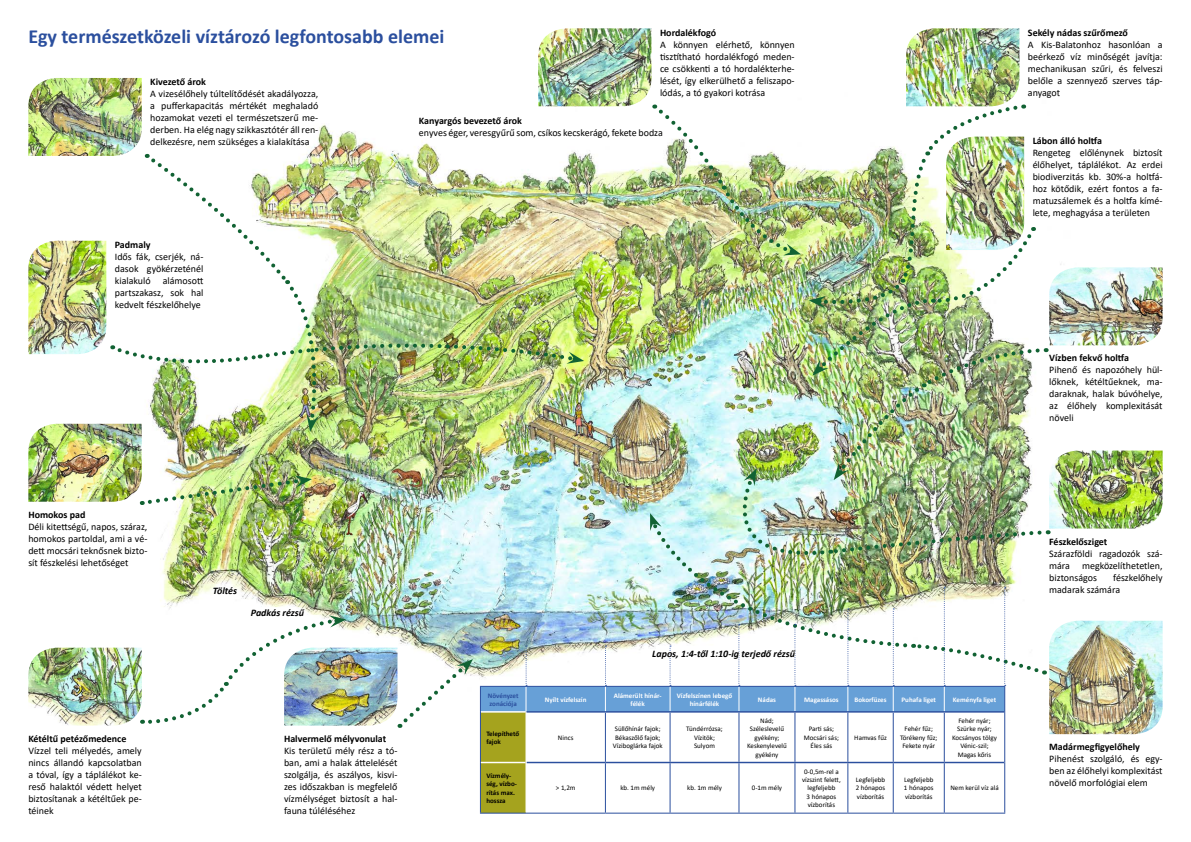
<style>
.page{position:relative;width:1191px;height:842px;background:#fff}
.page>*{position:absolute;margin:0;border:0;box-sizing:border-box;transform-origin:0 0}
.t1{font:700 20px "Calibri";color:#2b4f9e}
.t2{font:10px/12px "Calibri";color:#000;text-align:justify}
.t3{font:700 10px "Calibri";color:#000}
.t4{font:italic 700 10px "Calibri";color:#000}
.t5{font:7px/8.4px "Calibri";color:#000;text-align:center}
.t6{font:700 7px/8.4px "Calibri";color:#fff;text-align:center}
.t7{font:700 7px/8.4px "Calibri";color:#000}
.t8{font:700 7px/8.4px "Calibri";color:#2b4f9e}
</style>
<div class="page">
<img style="left:28px;top:78px;width:114px;height:78px">
<img style="left:28px;top:424px;width:84px;height:78px">
<img style="left:28px;top:648px;width:84px;height:78px">
<img style="left:1049px;top:621px;width:113px;height:113px">
<img style="left:1049px;top:450px;width:113px;height:78px">
<img style="left:1049px;top:267px;width:113px;height:78px">
<img style="left:28px;top:241px;width:78px;height:113px">
<img style="left:538px;top:28px;width:113px;height:75px">
<img style="left:906px;top:28px;width:113px;height:75px">
<hr style="left:480px;top:813px;width:46px;height:1px;background:#2b4f9e">
<hr style="left:526px;top:813px;width:79px;height:1px;background:#2b4f9e">
<hr style="left:605px;top:813px;width:65px;height:1px;background:#2b4f9e">
<hr style="left:670px;top:813px;width:69px;height:1px;background:#2b4f9e">
<hr style="left:739px;top:813px;width:56px;height:1px;background:#2b4f9e">
<hr style="left:795px;top:813px;width:53px;height:1px;background:#2b4f9e">
<hr style="left:848px;top:813px;width:45px;height:1px;background:#2b4f9e">
<hr style="left:893px;top:813px;width:51px;height:1px;background:#2b4f9e">
<hr style="left:944px;top:813px;width:61px;height:1px;background:#2b4f9e">
<img style="left:112px;top:103px;width:936px;height:710px">
<p class="t3" style="left:660px;top:25px;width:58px">Hordalékfogó</p>
<p class="t2" style="left:660px;top:38px;width:136px">A könnyen elérhető, könnyen tisztítható hordalékfogó meden&shy;ce csökkenti a tó hordalékterhe&shy;lését, így elkerülhető a feliszapo&shy;lódás, a tó gyakori kotrása</p>
<h1 class="t1" style="left:28px;top:23px;width:417px">Egy természetközeli víztározó legfontosabb elemei</h1>
<p class="t3" style="left:150px;top:75px;width:57px">Kivezető árok</p>
<p class="t2" style="left:150px;top:88px;width:169px">A vizesélőhely túltelítődését akadályozza, a pufferkapacitás mértékét meghaladó hozamokat vezeti el természetszerű me&shy;derben. Ha elég nagy szikkasztótér áll ren&shy;delkezésre, nem szükséges a kialakítása</p>
<p class="t3" style="left:419px;top:114px;width:104px">Kanyargós bevezető árok</p>
<p class="t2" style="left:419px;top:127px;width:245px">enyves éger, veresgyűrű som, csíkos kecskerágó, fekete bodza</p>
<p class="t3" style="left:115px;top:238px;width:37px">Padmaly</p>
<p class="t2" style="left:115px;top:251px;width:90px">Idős fák, cserjék, ná&shy;dasok gyökérzeténél kialakuló alámosott partszakasz, sok hal kedvelt fészkelőhelye</p>
<p class="t3" style="left:28px;top:507px;width:59px">Homokos pad</p>
<p class="t2" style="left:28px;top:520px;width:121px">Déli kitettségű, napos, száraz, homokos partoldal, ami a vé&shy;dett mocsári teknősnek bizto&shy;sít fészkelési lehetőséget</p>
<p class="t4" style="left:213px;top:584px;width:26px">Töltés</p>
<p class="t4" style="left:251px;top:605px;width:55px">Padkás rézsű</p>
<p class="t4" style="left:652px;top:646px;width:144px">Lapos, 1:4-től 1:10-ig terjedő rézsű</p>
<p class="t3" style="left:1028px;top:25px;width:101px">Sekély nádas szűrőmező</p>
<p class="t2" style="left:1028px;top:38px;width:136px">A Kis-Balatonhoz hasonlóan a beérkező víz minőségét javítja: mechanikusan szűri, és felveszi belőle a szennyező szerves táp&shy;anyagot</p>
<p class="t3" style="left:1032px;top:134px;width:71px">Lábon álló holtfa</p>
<p class="t2" style="left:1032px;top:147px;width:131px">Rengeteg előlénynek biztosít élőhelyet, táplálékot. Az erdei biodiverzitás kb. 30%-a holtfá&shy;hoz kötődik, ezért fontos a fa&shy;matuzsálemek és a holtfa kímé&shy;lete, meghagyása a területen</p>
<p class="t3" style="left:1049px;top:351px;width:81px">Vízben fekvő holtfa</p>
<p class="t2" style="left:1049px;top:364px;width:115px">Pihenő és napozóhely hül&shy;lőknek, kétéltűeknek, ma&shy;daraknak, halak búvóhelye, az élőhely komplexitását növeli</p>
<p class="t3" style="left:1049px;top:534px;width:60px">Fészkelősziget</p>
<p class="t2" style="left:1049px;top:547px;width:115px">Szárazföldi ragadozók szá&shy;mára megközelíthetetlen, biztonságos</p>
<p class="t2" style="left:1049px;top:571px;width:115px;text-indent:64px">fészkelőhely madarak számára</p>
<p class="t3" style="left:28px;top:731px;width:100px">Kétéltű petézőmedence</p>
<p class="t2" style="left:28px;top:744px;width:115px">Vízzel teli mélyedés, amely nincs állandó kapcsolatban a tóval, így a táplálékot ke&shy;reső halaktól védett helyet biztosítanak a kétéltűek pe&shy;téinek</p>
<p class="t8" style="left:488px;top:691px;width:32px">Növényzet zonációja</p>
<p class="t6" style="left:545px;top:695px;width:43px">Nyílt vízfelszín</p>
<p class="t6" style="left:614px;top:691px;width:49px">Alámerült hínár&shy;félék</p>
<p class="t6" style="left:677px;top:691px;width:57px">Vízfelszínen lebegő hínárfélék</p>
<p class="t6" style="left:758px;top:695px;width:20px">Nádas</p>
<p class="t6" style="left:804px;top:695px;width:36px">Magassásos</p>
<p class="t6" style="left:854px;top:695px;width:34px">Bokorfüzes</p>
<p class="t6" style="left:901px;top:695px;width:36px">Puhafa liget</p>
<p class="t6" style="left:953px;top:695px;width:45px">Keményfa liget</p>
<p class="t7" style="left:486px;top:729px;width:34px">Telepíthető fajok</p>
<p class="t5" style="left:558px;top:733px;width:17px">Nincs</p>
<p class="t5" style="left:613px;top:725px;width:51px">Süllőhínár fajok;<br>Békaszőlő fajok;<br>Víziboglárka fajok</p>
<p class="t5" style="left:686px;top:725px;width:38px">Tündérrózsa;<br>Vízitök;<br>Sulyom</p>
<p class="t5" style="left:747px;top:716px;width:41px">Nád;<br>Széleslevelű gyékény;<br>Keskenylevelű gyékény</p>
<p class="t5" style="left:804px;top:725px;width:37px">Parti sás;<br>Mocsári sás;<br>Éles sás</p>
<p class="t5" style="left:854px;top:733px;width:34px">Hamvas fűz</p>
<p class="t5" style="left:900px;top:725px;width:39px">Fehér fűz;<br>Törékeny fűz;<br>Fekete nyár</p>
<p class="t5" style="left:952px;top:716px;width:46px">Fehér nyár;<br>Szürke nyár;<br>Kocsányos tölgy<br>Vénic-szil;<br>Magas kőris</p>
<p class="t7" style="left:486px;top:771px;width:32px">Vízmély&shy;ség, vízbo&shy;rítás max. hossza</p>
<p class="t3" style="left:284px;top:731px;width:104px">Halvermelő mélyvonulat</p>
<p class="t2" style="left:284px;top:744px;width:115px">Kis területű mély rész a tó&shy;ban, ami a halak áttelelését szolgálja, és aszályos, kisvi&shy;zes időszakban is megfelelő vízmélységet biztosít a hal&shy;fauna túléléséhez</p>
<p class="t3" style="left:1049px;top:740px;width:92px">Madármegfigyelőhely</p>
<p class="t2" style="left:1049px;top:753px;width:115px">Pihenést szolgáló, és egy&shy;ben az élőhelyi komplexitást növelő morfológiai elem</p>
<p class="t5" style="left:802px;top:767px;width:40px">0-0,5m-rel a vízszint felett, legfeljebb<br>3 hónapos vízborítás</p>
<p class="t5" style="left:855px;top:775px;width:31px;text-align:justify">Legfeljebb 2 hónapos vízborítás</p>
<p class="t5" style="left:904px;top:775px;width:31px;text-align:justify">Legfeljebb 1 hónapos vízborítás</p>
<p class="t5" style="left:950px;top:784px;width:50px">Nem kerül víz alá</p>
<p class="t5" style="left:556px;top:784px;width:21px">&gt; 1,2m</p>
<p class="t5" style="left:620px;top:784px;width:36px">kb. 1m mély</p>
<p class="t5" style="left:687px;top:784px;width:36px">kb. 1m mély</p>
<p class="t5" style="left:752px;top:784px;width:32px">0-1m mély</p>
</div>
